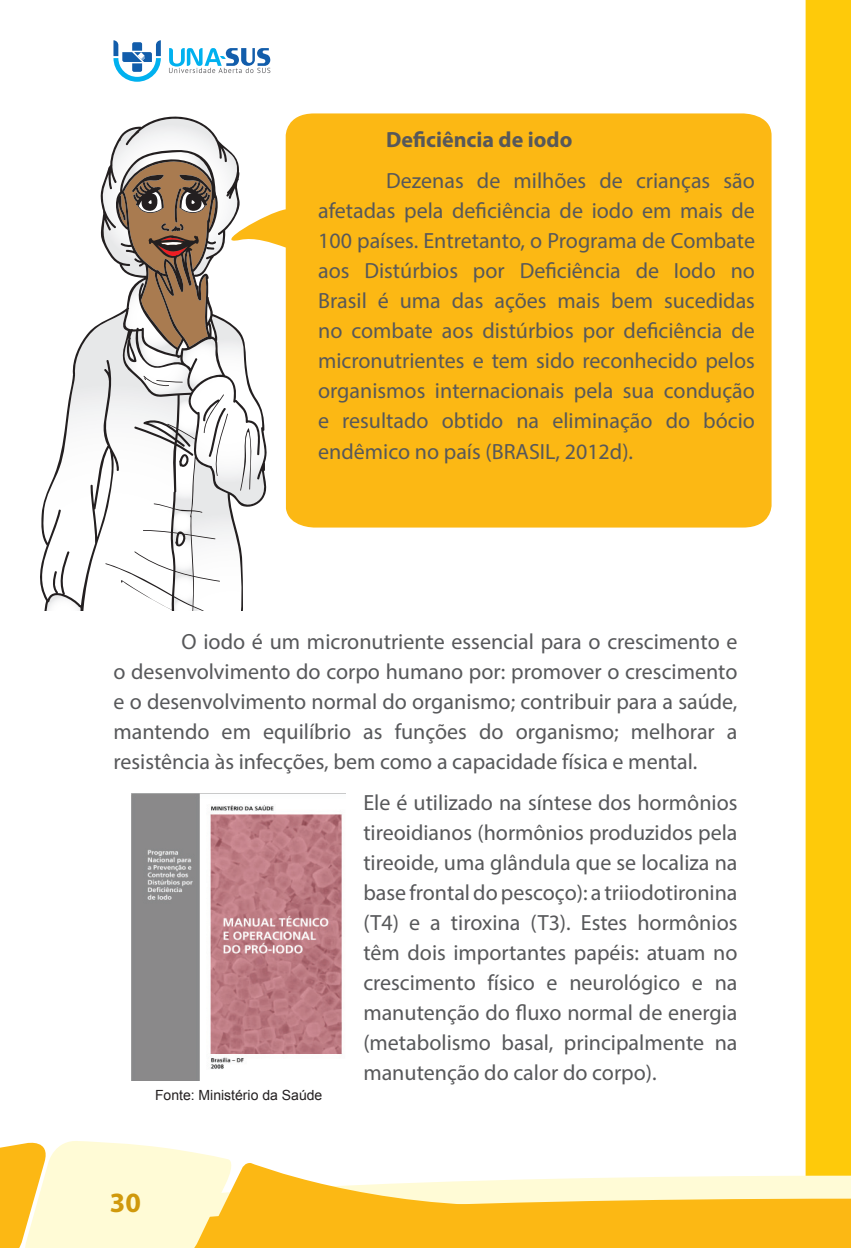
<style>
.page{position:relative;width:851px;height:1248px;background:#fff}
.page>*{position:absolute;margin:0;border:0;box-sizing:border-box;transform-origin:0 0}
.t1{font:700 28px "Myriad Pro";color:#d0990c}
.t2{font:22px/30px "Myriad Pro";color:#57585a;text-align:justify}
.t3{font:700 22px "Myriad Pro";color:#57585a}
.t4{font:14px "Arial";color:#231f20}
</style>
<div class="page">
<div style="left:805px;top:0;width:45px;height:1138px;background:#feca0a"></div>
<svg style="left:0;top:1138px;width:850px;height:109px"></svg>
<svg style="left:113px;top:40px;width:48px;height:42px"></svg>
<svg style="left:169px;top:48px;width:101px;height:25px"></svg>
<div style="left:273px;top:113px;width:498px;height:414px;background:#fcb814"></div>
<img style="left:131px;top:793px;width:214px;height:287px">
<svg style="left:40px;top:119px;width:231px;height:491px"></svg>
<p class="t3" style="left:386px;top:131px;width:188px">Deficiência de iodo</p>
<p class="t2" style="left:318px;top:168px;width:438px;text-indent:68px">Dezenas de milhões de crianças são afetadas pela deficiência de iodo em mais de 100 países. Entretanto, o Programa de Combate aos Distúrbios por Deficiência de Iodo no Brasil é uma das ações mais bem sucedidas no combate aos distúrbios por deficiência de micronutrientes e tem sido reconhecido pelos organismos internacionais pela sua condução e resultado obtido na eliminação do bócio endêmico no país (BRASIL, 2012d).</p>
<p class="t2" style="left:113px;top:627px;width:625px;text-indent:68px">O iodo é um micronutriente essencial para o crescimento e o desenvolvimento do corpo humano por: promover o crescimento e o desenvolvimento normal do organismo; contribuir para a saúde, mantendo em equilíbrio as funções do organismo; melhorar a resistência às infecções, bem como a capacidade física e mental.</p>
<p class="t2" style="left:363px;top:789px;width:375px">Ele é utilizado na síntese dos hormônios tireoidianos (hormônios produzidos pela tireoide, uma glândula que se localiza na base frontal do pescoço): a triiodotironina (T4) e a tiroxina (T3). Estes hormônios têm dois importantes papéis: atuam no crescimento físico e neurológico e na manutenção do fluxo normal de energia (metabolismo basal, principalmente na manutenção do calor do corpo).</p>
<p class="t4" style="left:155px;top:1086px;width:169px">Fonte: Ministério da Saúde</p>
<p class="t1" style="left:110px;top:1192px;width:33px">30</p>
</div>
